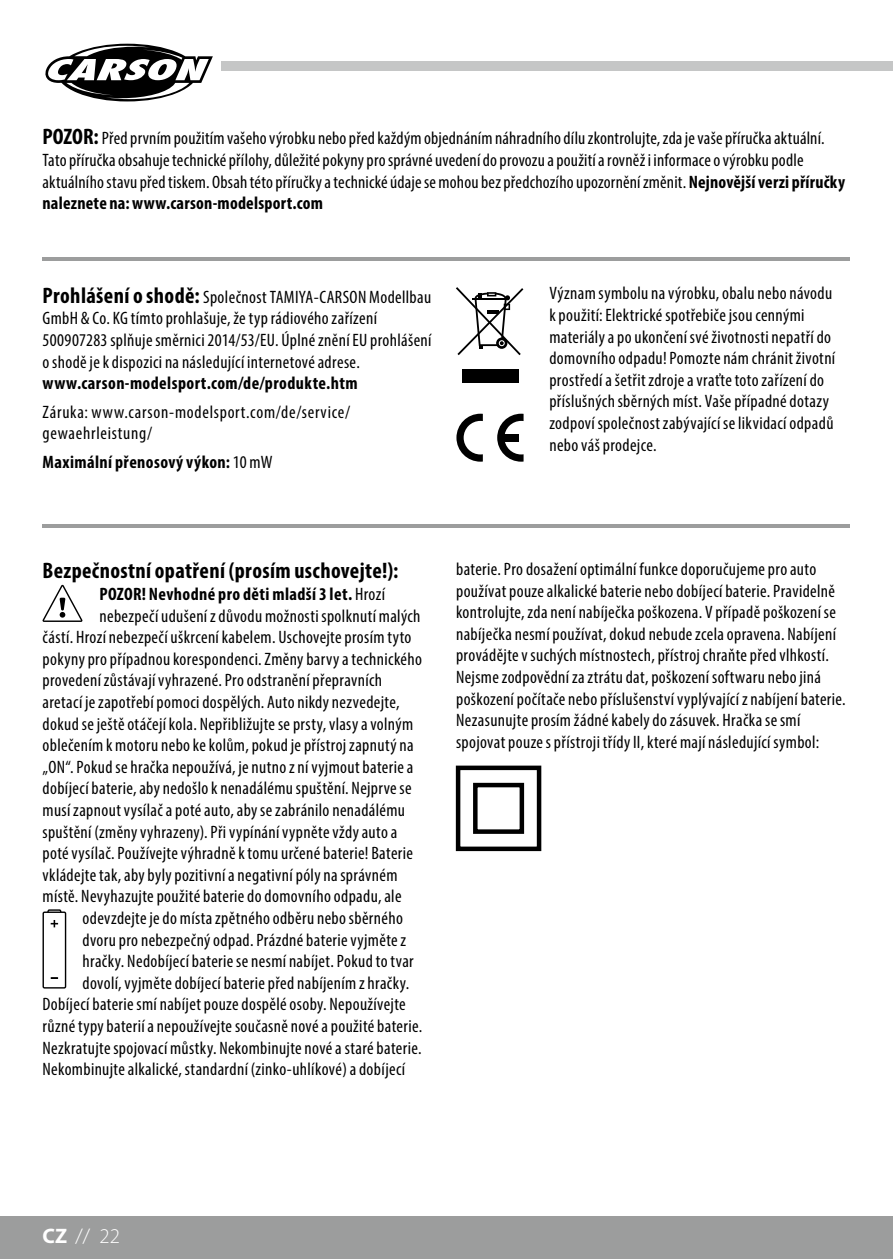
<style>
.page{position:relative;width:893px;height:1259px;background:#fff}
.page>*{position:absolute;margin:0;border:0;box-sizing:border-box;transform-origin:0 0}
.t1{font:700 condensed 22.5px "Myriad Pro";letter-spacing:.015em;color:#000}
.t2{font:300 21px "Myriad Pro";color:#fff}
.t3{font:condensed 18px/21.6px "Myriad Pro";letter-spacing:.02em;color:#000}
.t4{font:700 condensed 18px "Myriad Pro";letter-spacing:.025em;color:#000}
.t5{font:condensed 18px/21.6px "Myriad Pro";letter-spacing:.04em;color:#000}
.s1{font-weight:700;font-size:22.5px}
.s2{font-weight:700}
.s3{font-weight:400}
</style>
<div class="page">
<div style="left:0;top:1216px;width:893px;height:43px;background:#9c9d9d"></div>
<div style="left:221px;top:61px;width:672px;height:9px;background:#c5c6c6"></div>
<svg style="left:45px;top:43px;width:168px;height:59px"></svg>
<svg style="left:43px;top:585px;width:39px;height:37px"></svg>
<div style="left:456px;top:765px;width:85px;height:86px;border:4px solid #000"></div>
<div style="left:473px;top:783px;width:51px;height:51px;border:4px solid #000"></div>
<div style="left:47px;top:909px;width:14px;height:7px;border:1px solid #000"></div>
<div style="left:43px;top:912px;width:23px;height:76px;background:#fff"></div>
<div style="left:43px;top:911px;width:23px;height:77px;border:1px solid #000"></div>
<svg style="left:51px;top:920px;width:7px;height:7px"></svg>
<hr style="left:43px;top:257px;width:807px;height:4px;background:#9c9d9d">
<hr style="left:43px;top:524px;width:807px;height:3px;background:#9c9d9d">
<div style="left:462px;top:369px;width:56px;height:14px;background:#000"></div>
<svg style="left:456px;top:287px;width:67px;height:68px"></svg>
<svg style="left:456px;top:414px;width:27px;height:48px"></svg>
<svg style="left:497px;top:414px;width:27px;height:48px"></svg>
<div style="left:502px;top:434px;width:17px;height:7px;background:#000"></div>
<p class="t3" style="left:43px;top:127px;width:804px"><span class="s1">POZOR:</span> Před prvním použitím vašeho výrobku nebo před každým objednáním náhradního dílu zkontrolujte, zda je vaše příručka aktuální.<br>Tato příručka obsahuje technické přílohy, důležité pokyny pro správné uvedení do provozu a použití a rovněž i informace o výrobku podle aktuálního stavu před tiskem. Obsah této příručky a technické údaje se mohou bez předchozího upozornění změnit. <span class="s2">Nejnovější verzi příručky naleznete na: www.carson-modelsport.com</span></p>
<p class="t3" style="left:43px;top:286px;width:390px"><span class="s1">Prohlášení o shodě:</span> Společnost TAMIYA-CARSON Modellbau GmbH &amp; Co. KG tímto prohlašuje, že typ rádiového zařízení 500907283 splňuje směrnici 2014/53/EU. Úplné znění EU prohlášení o shodě je k dispozici na následující internetové adrese.</p>
<p class="t4" style="left:43px;top:372px;width:317px">www.carson-modelsport.com/de/produkte.htm</p>
<p class="t5" style="left:43px;top:400px;width:309px">Záruka: www.carson-modelsport.com/de/service/ gewaehrleistung/</p>
<p class="t4" style="left:43px;top:450px;width:231px">Maximální přenosový výkon: <span class="s3">10 mW</span></p>
<p class="t3" style="left:549px;top:282px;width:287px">Význam symbolu na výrobku, obalu nebo návodu k použití: Elektrické spotřebiče jsou cennými materiály a po ukončení své životnosti nepatří do domovního odpadu! Pomozte nám chránit životní prostředí a šetřit zdroje a vraťte toto zařízení do příslušných sběrných míst. Vaše případné dotazy zodpoví společnost zabývající se likvidací odpadů nebo váš prodejce.</p>
<p class="t1" style="left:43px;top:557px;width:357px">Bezpečnostní opatření (prosím uschovejte!):</p>
<p class="t4" style="left:99px;top:582px;width:287px">POZOR! Nevhodné pro děti mladší 3 let. <span class="s3">Hrozí</span></p>
<p class="t3" style="left:99px;top:604px;width:323px">nebezpečí udušení zdůvodu možnosti spolknutí malých</p>
<p class="t3" style="left:43px;top:626px;width:370px">částí. Hrozí nebezpečí uškrcení kabelem. Uschovejte prosím tyto</p>
<p class="t3" style="left:43px;top:648px;width:381px">pokyny pro případnou korespondenci. Změny barvy a technického</p>
<p class="t3" style="left:43px;top:669px;width:341px">provedení zůstávají vyhrazené. Pro odstranění přepravních</p>
<p class="t3" style="left:43px;top:691px;width:359px">aretací je zapotřebí pomoci dospělých. Auto nikdy nezvedejte,</p>
<p class="t3" style="left:43px;top:712px;width:372px">dokud se ještě otáčejí kola. Nepřibližujte se prsty, vlasy a volným</p>
<p class="t3" style="left:43px;top:734px;width:372px">oblečením k motoru nebo ke kolům, pokud je přístroj zapnutý na</p>
<p class="t3" style="left:43px;top:756px;width:372px">„ON“. Pokud se hračka nepoužívá, je nutno z ní vyjmout baterie a</p>
<p class="t3" style="left:43px;top:777px;width:371px">dobíjecí baterie, aby nedošlo k nenadálému spuštění. Nejprve se</p>
<p class="t3" style="left:43px;top:799px;width:364px">musí zapnout vysílač a poté auto, aby se zabránilo nenadálému</p>
<p class="t3" style="left:43px;top:820px;width:356px">spuštění (změny vyhrazeny). Při vypínání vypněte vždy auto a</p>
<p class="t3" style="left:43px;top:842px;width:372px">poté vysílač. Používejte výhradně k tomu určené baterie! Baterie</p>
<p class="t3" style="left:43px;top:864px;width:357px">vkládejte tak, aby byly pozitivní a negativní póly na správném</p>
<p class="t3" style="left:43px;top:885px;width:361px">místě. Nevyhazujte použité baterie do domovního odpadu, ale</p>
<p class="t3" style="left:83px;top:907px;width:322px">odevzdejte je do místa zpětného odběru nebo sběrného</p>
<p class="t3" style="left:83px;top:928px;width:325px">dvoru pro nebezpečný odpad. Prázdné baterie vyjměte z</p>
<p class="t3" style="left:83px;top:950px;width:333px">hračky. Nedobíjecí baterie se nesmí nabíjet. Pokud to tvar</p>
<p class="t3" style="left:83px;top:972px;width:328px">dovolí, vyjměte dobíjecí baterie před nabíjením z hračky.</p>
<p class="t3" style="left:43px;top:993px;width:365px">Dobíjecí baterie smí nabíjet pouze dospělé osoby. Nepoužívejte</p>
<p class="t3" style="left:43px;top:1015px;width:381px">různé typy baterií a nepoužívejte současně nové a použité baterie.</p>
<p class="t3" style="left:43px;top:1036px;width:381px">Nezkratujte spojovací můstky. Nekombinujte nové a staré baterie.</p>
<p class="t3" style="left:43px;top:1058px;width:364px">Nekombinujte alkalické, standardní (zinko-uhlíkové) a dobíjecí</p>
<p class="t3" style="left:456px;top:558px;width:391px">baterie. Pro dosažení optimální funkce doporučujeme pro auto používat pouze alkalické baterie nebo dobíjecí baterie. Pravidelně kontrolujte, zda není nabíječka poškozena. V případě poškození se nabíječka nesmí používat, dokud nebude zcela opravena. Nabíjení provádějte v suchých místnostech, přístroj chraňte před vlhkostí.<br>Nejsme zodpovědní za ztrátu dat, poškození softwaru nebo jiná poškození počítače nebo příslušenství vyplývající z nabíjení baterie.<br>Nezasunujte prosím žádné kabely do zásuvek. Hračka se smí spojovat pouze s přístroji třídy II, které mají následující symbol:</p>
<p class="t2" style="left:43px;top:1223px;width:79px"><span class="s2">CZ</span> // 22</p>
</div>
